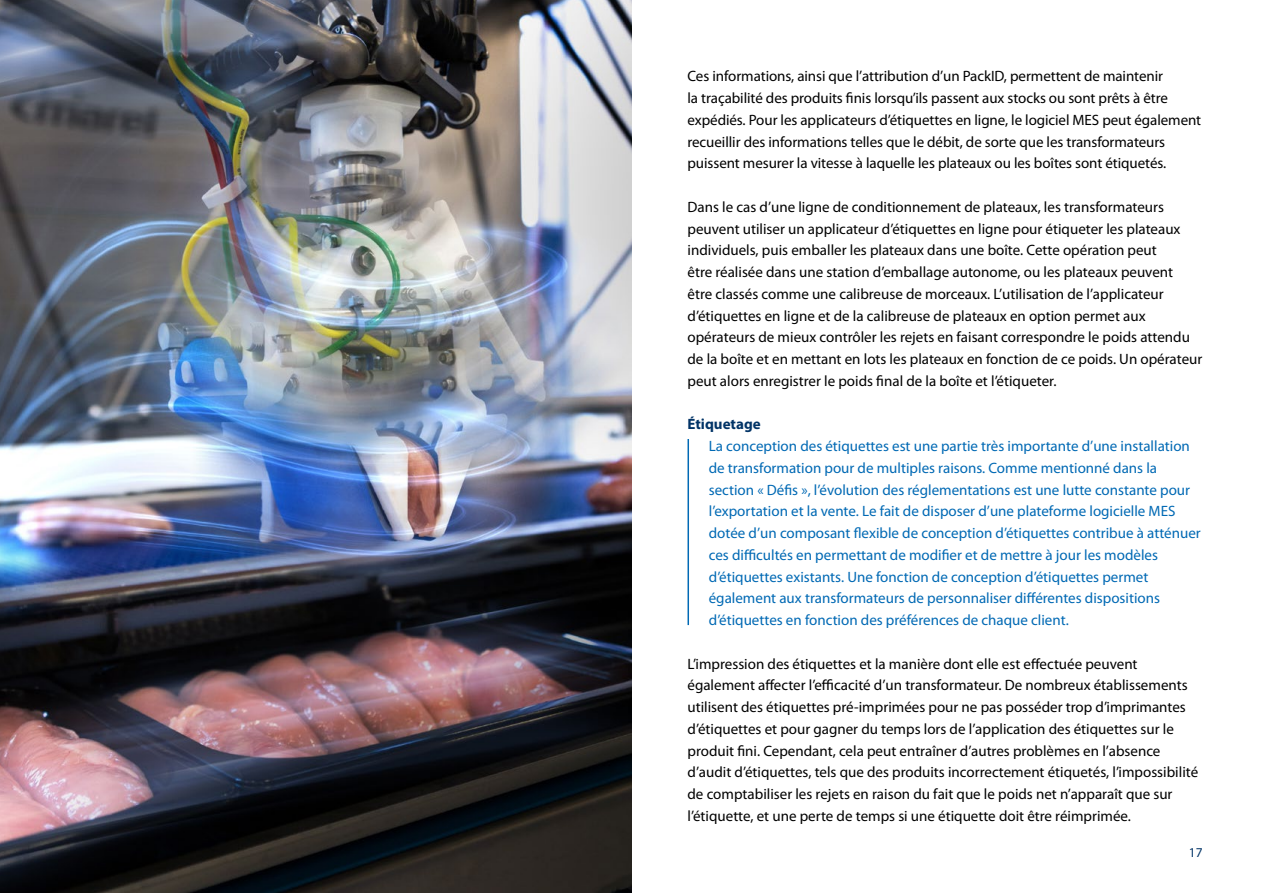
<style>
.page{position:relative;width:1263px;height:893px;background:#fff}
.page>*{position:absolute;margin:0;border:0;box-sizing:border-box;transform-origin:0 0}
.t1{font:15px/21.8px "Myriad Pro";color:#000}
.t2{font:15px/21.8px "Myriad Pro";color:#0069b4}
.t3{font:700 15px "Myriad Pro";color:#023467}
.t4{font:13.5px "Myriad Pro";color:#023467}
</style>
<div class="page">
<img style="left:0;top:0;width:631px;height:893px">
<hr style="left:687px;top:439px;width:2px;height:186px;background:#0069b4">
<p class="t1" style="left:687px;top:65px;width:515px">Ces informations, ainsi que l’attribution d’un PackID, permettent de maintenir<br>la traçabilité des produits finis lorsqu’ils passent aux stocks ou sont prêts à être expédiés. Pour les applicateurs d’étiquettes en ligne, le logiciel MES peut également recueillir des informations telles que le débit, de sorte que les transformateurs puissent mesurer la vitesse à laquelle les plateaux ou les boîtes sont étiquetés.</p>
<p class="t1" style="left:687px;top:196px;width:516px">Dans le cas d’une ligne de conditionnement de plateaux, les transformateurs peuvent utiliser un applicateur d’étiquettes en ligne pour étiqueter les plateaux individuels, puis emballer les plateaux dans une boîte. Cette opération peut<br>être réalisée dans une station d’emballage autonome, ou les plateaux peuvent<br>être classés comme une calibreuse de morceaux. L’utilisation de l’applicateur d’étiquettes en ligne et de la calibreuse de plateaux en option permet aux opérateurs de mieux contrôler les rejets en faisant correspondre le poids attendu de la boîte et en mettant en lots les plateaux en fonction de ce poids. Un opérateur peut alors enregistrer le poids final de la boîte et l’étiqueter.</p>
<p class="t3" style="left:687px;top:414px;width:75px">Étiquetage</p>
<p class="t2" style="left:709px;top:435px;width:493px">La conception des étiquettes est une partie très importante d’une installation de transformation pour de multiples raisons. Comme mentionné dans la section « Défis », l’évolution des réglementations est une lutte constante pour l’exportation et la vente. Le fait de disposer d’une plateforme logicielle MES dotée d’un composant flexible de conception d’étiquettes contribue à atténuer ces difficultés en permettant de modifier et de mettre à jour les modèles d’étiquettes existants. Une fonction de conception d’étiquettes permet également aux transformateurs de personnaliser différentes dispositions d’étiquettes en fonction des préférences de chaque client.</p>
<p class="t1" style="left:687px;top:652px;width:512px">L’impression des étiquettes et la manière dont elle est effectuée peuvent également affecter l’efficacité d’un transformateur. De nombreux établissements utilisent des étiquettes pré-imprimées pour ne pas posséder trop d’imprimantes d’étiquettes et pour gagner du temps lors de l’application des étiquettes sur le produit fini. Cependant, cela peut entraîner d’autres problèmes en l’absence d’audit d’étiquettes, tels que des produits incorrectement étiquetés, l’impossibilité de comptabiliser les rejets en raison du fait que le poids net n’apparaît que sur l’étiquette, et une perte de temps si une étiquette doit être réimprimée.</p>
<p class="t4" style="left:1189px;top:844px;width:15px">17</p>
</div>
